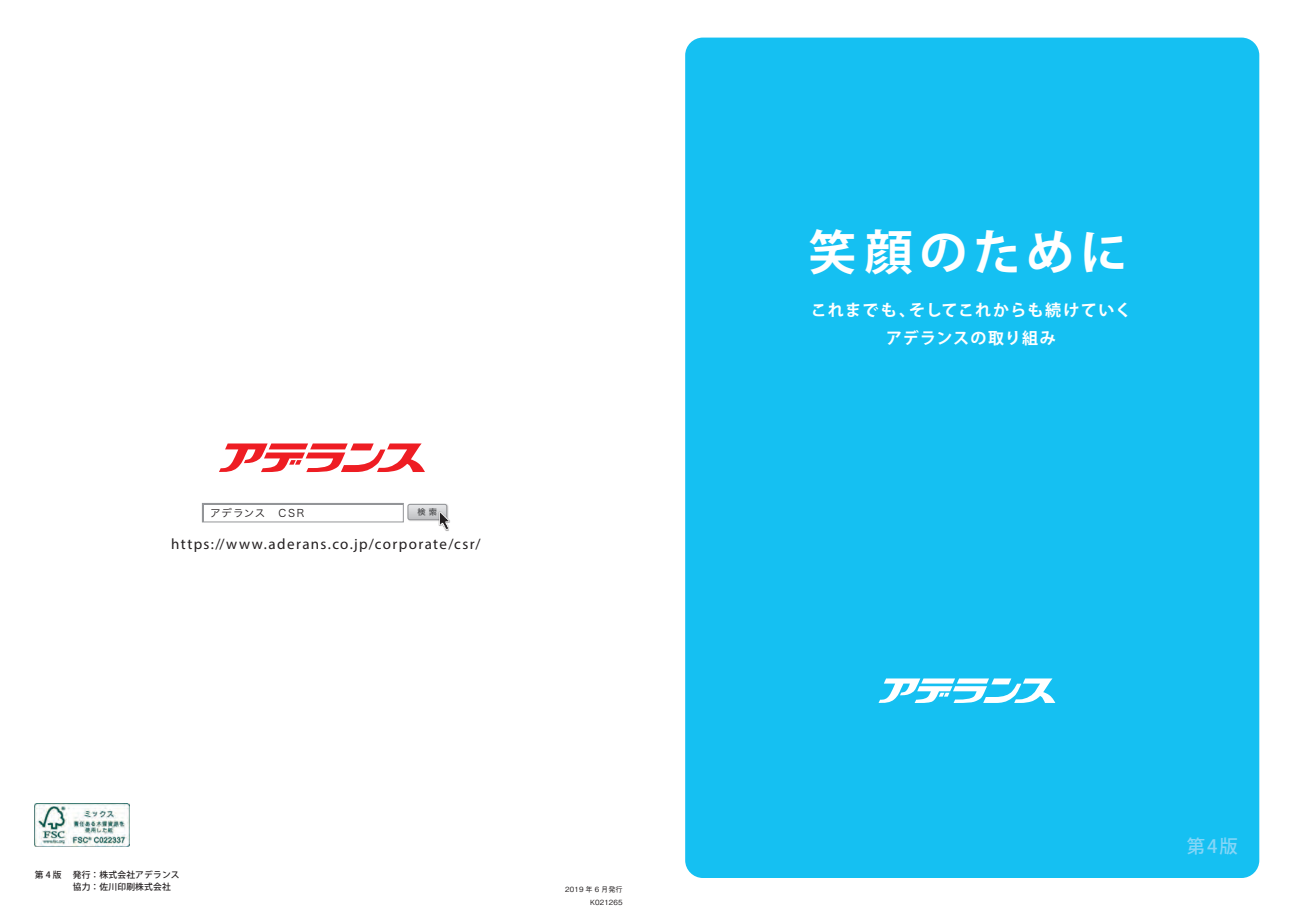
<style>
.page{position:relative;width:1290px;height:914px;background:#fff}
.page>*{position:absolute;margin:0;border:0;box-sizing:border-box;transform-origin:0 0}
.t1{font:700 47.88px "Koz Go Pro";letter-spacing:.12em;color:#fff}
.t2{font:500 18.25px "Koz Go Pro";color:#86d6f7}
.t3{font:700 16px/28.1px "Koz Go Pro";letter-spacing:.065em;color:#fff;text-align:center}
.t4{font:15px "Myriad Pro";letter-spacing:.095em;color:#231f20}
.t5{font:10.5px "Hira Kaku Pro W3";letter-spacing:.09em;color:#231f20}
.t6{font:500 8.75px/12.8px "Koz Go Pro";letter-spacing:.02em;color:#231f20}
.t7{font:8.25px "Hira Kaku Pro W6";color:#57585a}
.t8{font:500 7.12px/12.8px "Gothic BBB Pro";letter-spacing:.02em;color:#231f20;text-align:right}
</style>
<div class="page">
<div style="left:685px;top:38px;width:574px;height:839px;background:#15c0f2;border-radius:18px"></div>
<img style="left:35px;top:803px;width:94px;height:43px">
<svg style="left:219px;top:443px;width:206px;height:29px"></svg>
<img style="left:407px;top:503px;width:39px;height:16px">
<div style="left:202px;top:503px;width:201px;height:19px;border:1px solid #939598"></div>
<svg style="left:408px;top:504px;width:42px;height:26px"></svg>
<svg style="left:879px;top:678px;width:176px;height:24px"></svg>
<p class="t7" style="left:418px;top:504px;width:21px">検 索</p>
<p class="t5" style="left:210px;top:504px;width:96px">アデランス　CSR</p>
<p class="t4" style="left:171px;top:535px;width:311px">https://www.aderans.co.jp/corporate/csr/</p>
<p class="t6" style="left:35px;top:868px;width:28px">第4版</p>
<p class="t6" style="left:73px;top:868px;width:108px">発行：株式会社アデランス協力：佐川印刷株式会社</p>
<p class="t8" style="left:565px;top:881px;width:59px">2019 年 6 月発行<br>K021265</p>
<h1 class="t1" style="left:808px;top:221px;width:321px">笑顔のために</h1>
<p class="t3" style="left:811px;top:296px;width:322px">これまでも、そしてこれからも続けていくアデランスの取り組み</p>
<p class="t2" style="left:1187px;top:834px;width:53px">第4版</p>
</div>
